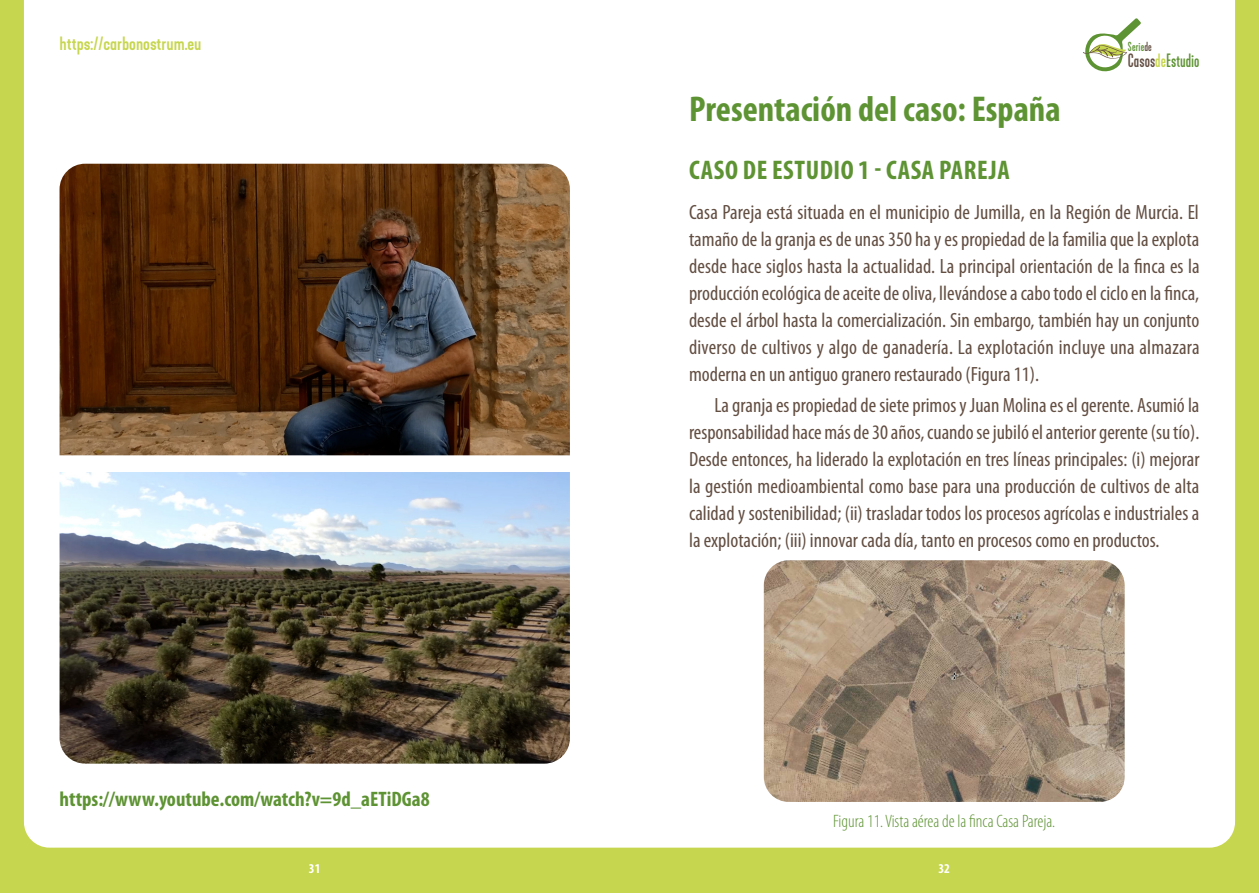
<style>
.page{position:relative;width:1259px;height:893px;background:#c7d64f}
.page>*{position:absolute;margin:0;border:0;box-sizing:border-box;transform-origin:0 0}
.t1{font:700 condensed 36px "Myriad Pro";color:#5e9333}
.t2{font:700 condensed 27px "Myriad Pro";letter-spacing:.02em;color:#5e9333}
.t3{font:700 condensed 21px "Myriad Pro";color:#5e9333}
.t4{font:condensed 20.7px/27px "Myriad Pro";color:#634e42;text-align:justify}
.t5{font:300 condensed 18px "Myriad Pro";color:#5e9333}
.t6{font:500 18px "Kapra Neue";color:#c7d64f}
.t7{font:condensed 18px "Kapra Neue";color:#5e9333}
.t8{font:700 condensed 13.5px "Myriad Pro";color:#fff}
.t9{font:condensed 12.3px "Kapra Neue";letter-spacing:.01em;color:#5e9333}
.s1{color:#634e42}
.s2{color:#c7d64f}
</style>
<div class="page">
<div style="left:24px;top:0;width:1211px;height:848px;background:#fff"></div>
<svg style="left:1082px;top:18px;width:59px;height:55px;background:#dae4cb"></svg>
<img style="left:60px;top:472px;width:510px;height:292px">
<img style="left:60px;top:164px;width:510px;height:291px">
<img style="left:764px;top:560px;width:360px;height:242px">
<p class="t6" style="left:60px;top:32px;width:143px">https://carbonostrum.eu</p>
<p class="t9" style="left:1128px;top:39px;width:25px">Serie<span class="s1">de</span></p>
<p class="t7" style="left:1128px;top:50px;width:73px"><span class="s1">Casos</span><span class="s2">de</span>Estudio</p>
<h1 class="t1" style="left:689px;top:86px;width:373px">Presentación del caso: España</h1>
<h2 class="t2" style="left:689px;top:153px;width:322px">CASO DE ESTUDIO 1 - CASA PAREJA</h2>
<p class="t4" style="left:689px;top:198px;width:512px">Casa Pareja está situada en el municipio de Jumilla, en la Región de Murcia. El tamaño de la granja es de unas 350 ha y es propiedad de la familia que la explota desde hace siglos hasta la actualidad. La principal orientación de la finca es la producción ecológica de aceite de oliva, llevándose a cabo todo el ciclo en la finca, desde el árbol hasta la comercialización. Sin embargo, también hay un conjunto diverso de cultivos y algo de ganadería. La explotación incluye una almazara moderna en un antiguo granero restaurado (Figura 11).</p>
<p class="t4" style="left:689px;top:391px;width:512px;text-indent:26px">La granja es propiedad de siete primos y Juan Molina es el gerente. Asumió la responsabilidad hace más de 30 años, cuando se jubiló el anterior gerente (su tío).<br>Desde entonces, ha liderado la explotación en tres líneas principales: (i) mejorar la gestión medioambiental como base para una producción de cultivos de alta calidad y sostenibilidad; (ii) trasladar todos los procesos agrícolas e industriales a la explotación; (iii) innovar cada día, tanto en procesos como en productos.</p>
<p class="t3" style="left:60px;top:785px;width:372px">https://www.youtube.com/watch?v=9d_aETiDGa8</p>
<p class="t5" style="left:833px;top:810px;width:224px">Figura 11. Vista aérea de la finca Casa Pareja.</p>
<p class="t8" style="left:309px;top:860px;width:13px">31</p>
<p class="t8" style="left:938px;top:860px;width:13px">32</p>
</div>
